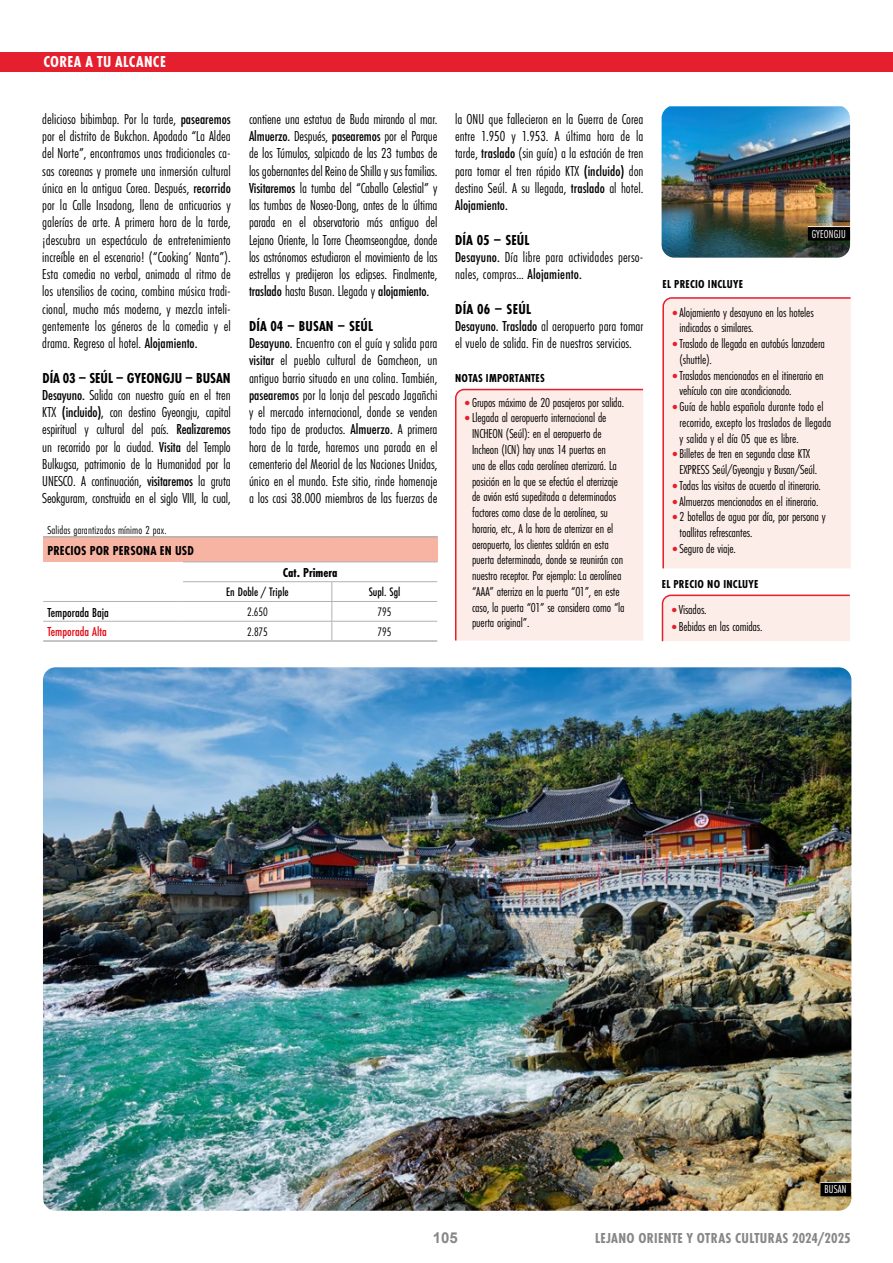
<style>
.page{position:relative;width:893px;height:1263px;background:#fff}
.page>*{position:absolute;margin:0;border:0;box-sizing:border-box;transform-origin:0 0}
.t1{font:700 16.5px "Futura PT Cond";letter-spacing:.02em;color:#fff}
.t2{font:15px/17.2px "Futura PT Cond";color:#000;text-align:justify}
.t3{font:700 15px "Futura PT Cond";letter-spacing:.025em;color:#878787}
.t4{font:700 15px "Arial";color:#878787}
.t5{font:13.5px/15.8px "Futura PT Cond";letter-spacing:-.01em;color:#000}
.t6{font:700 13.5px "Futura PT Cond";letter-spacing:.01em;color:#000}
.t7{font:500 13.5px "Futura PT Cond";color:#000}
.t8{font:500 13.5px "Futura PT Cond";color:#e30613}
.t9{font:500 12.75px "Futura PT Cond";color:#000}
.t10{font:12.75px "Futura PT Cond";color:#000}
.t11{font:700 12px "Futura PT Cond";letter-spacing:.02em;color:#000}
.t12{font:12px "Futura PT Cond";letter-spacing:.01em;color:#000}
.t13{font:12px "Futura PT Cond";letter-spacing:.01em;color:#fff}
.s1{font-weight:500}
.s2{font-weight:700}
.s3{font-family:"The Sans Cd LF3";font-weight:300;font-size:22.5px;color:#e51f2d}
</style>
<div class="page">
<div style="left:0;top:52px;width:893px;height:20px;background:#e51f2d"></div>
<img style="left:43px;top:667px;width:808px;height:544px">
<hr style="left:820px;top:1182px;width:31px;height:1px;background:#fff">
<div style="left:820px;top:1183px;width:31px;height:13px;background:#000"></div>
<hr style="left:43px;top:640px;width:140px;height:2px;background:#b3b2b2">
<hr style="left:332px;top:640px;width:105px;height:2px;background:#b3b2b2">
<hr style="left:183px;top:640px;width:149px;height:2px;background:#b3b2b2">
<svg style="left:43px;top:536px;width:394px;height:104px"></svg>
<div style="left:662px;top:297px;width:189px;height:272px;background:#fdede8"></div>
<svg style="left:661px;top:594px;width:189px;height:48px;background:#fce5e1"></svg>
<div style="left:455px;top:388px;width:189px;height:253px;background:#fdede8"></div>
<img style="left:662px;top:106px;width:188px;height:152px">
<hr style="left:808px;top:226px;width:42px;height:1px;background:#fff">
<div style="left:808px;top:227px;width:42px;height:14px;background:#000"></div>
<p class="t1" style="left:43px;top:52px;width:124px">COREA A TU ALCANCE</p>
<p class="t2" style="left:42px;top:110px;width:190px">delicioso bibimbap. Por la tarde, <span class="s1">pasearemos </span>por el distrito de Bukchon. Apodado “La Aldea del Norte”, encontramos unas tradicionales ca&shy;sas coreanas y promete una inmersión cultural única en la antigua Corea. Después, <span class="s1">recorrido </span>por la Calle Insadong, llena de anticuarios y galerías de arte. A primera hora de la tarde, ¡descubra un espectáculo de entretenimiento increíble en el escenario! (“Cooking’ Nanta”).<br>Esta comedia no verbal, animada al ritmo de los utensilios de cocina, combina música tradi&shy;cional, mucho más moderna, y mezcla inteli&shy;gentemente los géneros de la comedia y el drama. Regreso al hotel. <span class="s1">Alojamiento.</span></p>
<p class="t2" style="left:42px;top:369px;width:190px"><span class="s2">DÍA 03 – SEÚL – GYEONGJU – BUSAN </span><span class="s1">Desayuno.</span> Salida con nuestro guía en el tren KTX <span class="s1">(incluido),</span> con destino Gyeongju, capital espiritual y cultural del país. <span class="s1">Realizaremos </span>un recorrido por la ciudad. <span class="s1">Visita</span> del Templo Bulkugsa, patrimonio de la Humanidad por la UNESCO. A continuación, <span class="s1">visitaremos</span> la gruta Seokguram, construida en el siglo VIII, la cual,</p>
<p class="t12" style="left:47px;top:523px;width:121px">Salidas garantizadas mínimo 2 pax.</p>
<p class="t6" style="left:47px;top:542px;width:148px">PRECIOS POR PERSONA EN USD</p>
<p class="t2" style="left:249px;top:110px;width:190px">contiene una estatua de Buda mirando al mar.<br><span class="s1">Almuerzo.</span> Después, <span class="s1">pasearemos</span> por el Parque de los Túmulos, salpicado de las 23 tumbas de los gobernantes del Reino de Shilla y sus familias.<br><span class="s1">Visitaremos</span> la tumba del “Caballo Celestial” y las tumbas de Noseo-Dong, antes de la última parada en el observatorio más antiguo del Lejano Oriente, la Torre Cheomseongdae, donde los astrónomos estudiaron el movimiento de las estrellas y predijeron los eclipses. Finalmente, <span class="s1">traslado</span> hasta Busan. Llegada y <span class="s1">alojamiento.</span></p>
<p class="t2" style="left:249px;top:317px;width:190px;text-align:left"><span class="s2">DÍA 04 – BUSAN – SEÚL<br></span><span class="s1">Desayuno.</span> Encuentro con el guía y salida para <span class="s1">visitar</span> el pueblo cultural de Gamcheon, un antiguo barrio situado en una colina. También, <span class="s1">pasearemos</span> por la lonja del pescado Jagañchi y el mercado internacional, donde se venden todo tipo de productos. <span class="s1">Almuerzo.</span> A primera hora de la tarde, haremos una parada en el cementerio del Meorial de las Naciones Unidas, único en el mundo. Este sitio, rinde homenaje a los casi 38.000 miembros de las fuerzas de</p>
<p class="t6" style="left:283px;top:565px;width:56px">Cat. Primera</p>
<p class="t9" style="left:226px;top:585px;width:64px">En Doble / Triple</p>
<p class="t9" style="left:369px;top:585px;width:33px">Supl. Sgl</p>
<p class="t7" style="left:47px;top:604px;width:63px">Temporada Baja</p>
<p class="t10" style="left:247px;top:605px;width:22px">2.650</p>
<p class="t10" style="left:378px;top:605px;width:15px">795</p>
<p class="t8" style="left:47px;top:624px;width:61px">Temporada Alta</p>
<p class="t10" style="left:247px;top:624px;width:22px">2.875</p>
<p class="t10" style="left:378px;top:624px;width:15px">795</p>
<p class="t2" style="left:455px;top:110px;width:190px">la ONU que fallecieron en la Guerra de Corea entre 1.950 y 1.953. A última hora de la tarde, <span class="s1">traslado</span> (sin guía) a la estación de tren para tomar el tren rápido KTX <span class="s1">(incluido)</span> don destino Seúl. A su llegada, <span class="s1">traslado</span> al hotel.<br><span class="s1">Alojamiento.</span></p>
<p class="t2" style="left:455px;top:231px;width:190px;text-align:left"><span class="s2">DÍA 05 – SEÚL<br></span><span class="s1">Desayuno.</span> Día libre para actividades perso&shy;nales, compras… <span class="s1">Alojamiento.</span></p>
<p class="t2" style="left:455px;top:300px;width:190px;text-align:left"><span class="s2">DÍA 06 – SEÚL<br></span><span class="s1">Desayuno. Traslado</span> al aeropuerto para tomar el vuelo de salida. Fin de nuestros servicios.</p>
<p class="t11" style="left:455px;top:371px;width:91px">NOTAS IMPORTANTES</p>
<p class="t5" style="left:464px;top:394px;width:162px"><span class="s3">•</span>Grupos máximo de 20 pasajeros por salida.</p>
<p class="t5" style="left:472px;top:410px;width:154px;text-indent:-9px"><span class="s3">•</span>Llegada al aeropuerto internacional de INCHEON (Seúl): en el aeropuerto de Incheon (ICN) hay unas 14 puertas en<br>una de ellas cada aerolínea aterrizará. La posición en la que se efectúa el aterrizaje de avión está supeditada a determinados factores como clase de la aerolínea, su horario, etc., A la hora de aterrizar en el aeropuerto, los clientes saldrán en esta puerta determinada, donde se reunirán con nuestro receptor. Por ejemplo: La aerolínea “AAA” aterriza en la puerta “01”, en este caso, la puerta “01” se considera como “la puerta original”.</p>
<p class="t13" style="left:812px;top:227px;width:35px">GYEONGJU</p>
<p class="t11" style="left:663px;top:277px;width:82px">EL PRECIO INCLUYE</p>
<p class="t5" style="left:680px;top:304px;width:136px;text-indent:-9px"><span class="s3">•</span>Alojamiento y desayuno en los hoteles indicados o similares.</p>
<p class="t5" style="left:680px;top:336px;width:147px;text-indent:-9px"><span class="s3">•</span>Traslado de llegada en autobús lanzadera (shuttle).</p>
<p class="t5" style="left:680px;top:367px;width:146px;text-indent:-9px"><span class="s3">•</span>Traslados mencionados en el itinerario en vehículo con aire acondicionado.</p>
<p class="t5" style="left:680px;top:399px;width:153px;text-indent:-9px"><span class="s3">•</span>Guía de habla española durante todo el recorrido, excepto los traslados de llegada y salida y el día 05 que es libre.</p>
<p class="t5" style="left:680px;top:446px;width:139px;text-indent:-9px"><span class="s3">•</span>Billetes de tren en segunda clase KTX<br>EXPRESS Seúl/Gyeongju y Busan/Seúl.</p>
<p class="t5" style="left:671px;top:477px;width:151px"><span class="s3">•</span>Todas las visitas de acuerdo al itinerario.</p>
<p class="t5" style="left:671px;top:493px;width:149px"><span class="s3">•</span>Almuerzos mencionados en el itinerario.</p>
<p class="t5" style="left:680px;top:509px;width:148px;text-indent:-9px"><span class="s3">•</span>2 botellas de agua por día, por persona y toallitas refrescantes.</p>
<p class="t5" style="left:671px;top:540px;width:66px"><span class="s3">•</span>Seguro de viaje.</p>
<p class="t11" style="left:662px;top:577px;width:98px">EL PRECIO NO INCLUYE</p>
<p class="t5" style="left:670px;top:601px;width:38px"><span class="s3">•</span>Visados.</p>
<p class="t5" style="left:670px;top:618px;width:94px"><span class="s3">•</span>Bebidas en las comidas.</p>
<p class="t13" style="left:825px;top:1182px;width:23px">BUSAN</p>
<p class="t4" style="left:433px;top:1227px;width:27px">105</p>
<p class="t3" style="left:595px;top:1229px;width:257px">LEJANO ORIENTE Y OTRAS CULTURAS 2024/2025</p>
</div>
